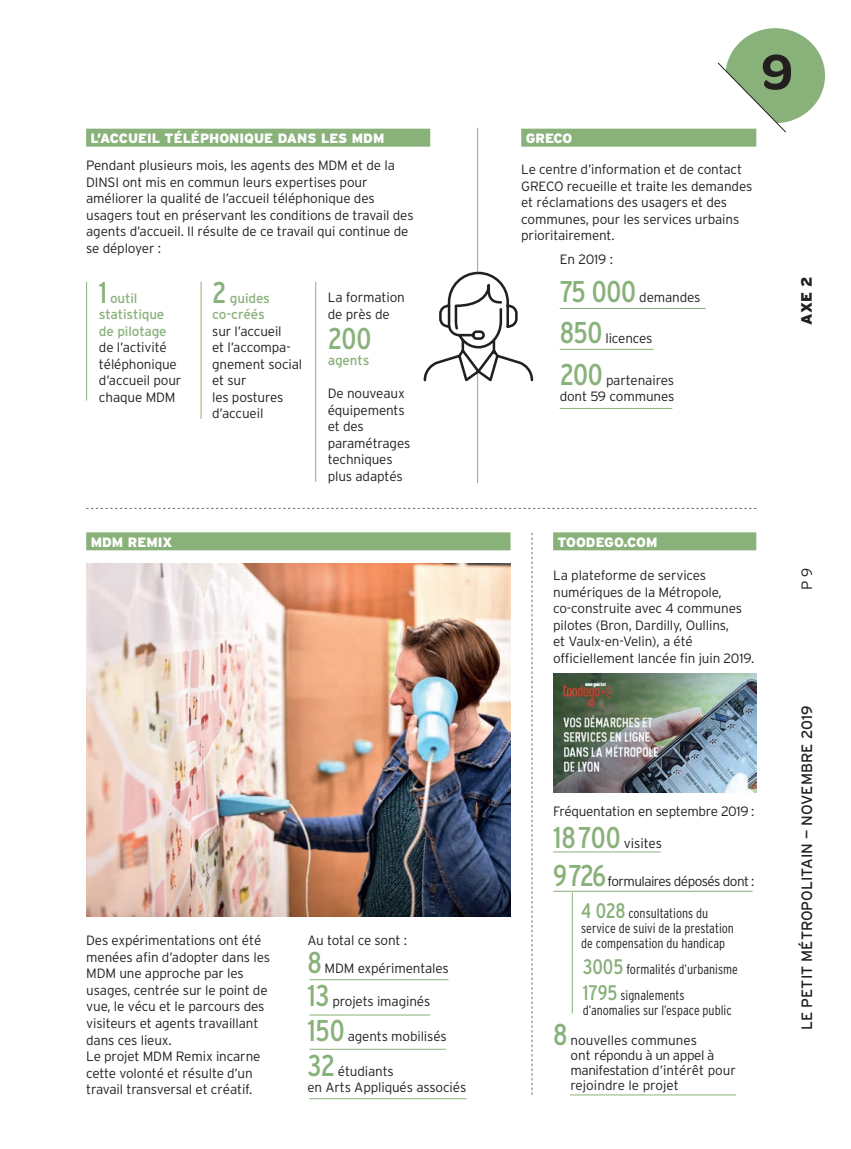
<style>
.page{position:relative;width:851px;height:1149px;background:#fff}
.page>*{position:absolute;margin:0;border:0;box-sizing:border-box;transform-origin:0 0}
.Texte_courant{font:600 52.5px "Omnes";color:#231f20}
.Texte_courant-2{font:condensed 30px "Interstate";letter-spacing:-.01em;color:#89b17a}
.t1{font:15px "Interstate";color:#231f20}
.t2{font:900 15px "Interstate";color:#231f20}
.t3{font:300 15px "Interstate";color:#231f20}
.Texte_courant-3{font:300 13.5px/16.5px "Interstate";letter-spacing:-.01em;color:#231f20}
.Texte_courant-4{font:300 condensed 13.5px/15px "Interstate";color:#231f20}
.sus-titre-rouge-2{font:900 13.5px "Interstate";color:#fff}
.Texte_courant-5{font:300 13.5px "Interstate";letter-spacing:-.04em;color:#231f20}
.Texte_courant-6{font:13.5px "Interstate";letter-spacing:-.01em;color:#89b17a}
.s1{font-weight:400;color:#89b17a}
.s2{font-weight:400;font-size:21px;color:#89b17a}
</style>
<div class="page">
<svg style="left:716px;top:28px;width:108px;height:105px"></svg>
<div style="left:86px;top:129px;width:344px;height:18px;background:#89b17a"></div>
<div style="left:521px;top:129px;width:235px;height:18px;background:#89b17a"></div>
<div style="left:553px;top:532px;width:203px;height:18px;background:#89b17a"></div>
<div style="left:86px;top:532px;width:424px;height:18px;background:#89b17a"></div>
<img style="left:86px;top:563px;width:424px;height:353px">
<img style="left:553px;top:673px;width:203px;height:119px">
<svg style="left:86px;top:508px;width:670px;height:1px"></svg>
<svg style="left:531px;top:532px;width:1px;height:562px"></svg>
<hr style="left:86px;top:281px;width:1px;height:119px;background:#89b17a">
<hr style="left:201px;top:281px;width:1px;height:137px;background:#89b17a">
<hr style="left:315px;top:281px;width:1px;height:200px;background:#89b17a">
<hr style="left:477px;top:128px;width:1px;height:143px;background:#89b17a">
<hr style="left:477px;top:373px;width:1px;height:110px;background:#89b17a">
<hr style="left:553px;top:851px;width:107px;height:1px;background:#89b17a">
<hr style="left:309px;top:1014px;width:121px;height:1px;background:#89b17a">
<hr style="left:309px;top:1048px;width:137px;height:1px;background:#89b17a">
<hr style="left:309px;top:1098px;width:157px;height:1px;background:#89b17a">
<hr style="left:309px;top:979px;width:139px;height:1px;background:#89b17a">
<hr style="left:553px;top:890px;width:199px;height:1px;background:#89b17a">
<hr style="left:559px;top:308px;width:146px;height:1px;background:#89b17a">
<hr style="left:559px;top:349px;width:94px;height:1px;background:#89b17a">
<hr style="left:559px;top:408px;width:113px;height:1px;background:#89b17a">
<hr style="left:570px;top:1094px;width:166px;height:1px;background:#89b17a">
<hr style="left:572px;top:892px;width:1px;height:120px;background:#89b17a">
<svg style="left:423px;top:270px;width:111px;height:114px"></svg>
<p class="Texte_courant" style="left:761px;top:42px;width:33px">9</p>
<p class="sus-titre-rouge-2" style="left:91px;top:131px;width:295px">L’ACCUEIL TÉLÉPHONIQUE DANS LES MDM</p>
<p class="sus-titre-rouge-2" style="left:525px;top:131px;width:48px">GRECO</p>
<p class="Texte_courant-3" style="left:86px;top:157px;width:329px">Pendant plusieurs mois, les agents des MDM et de la DINSI ont mis en commun leurs expertises pour améliorer la qualité de l’accueil téléphonique des usagers tout en préservant les conditions de travail des agents d’accueil. Il résulte de ce travail qui continue de se déployer :</p>
<p class="Texte_courant-2" style="left:99px;top:275px;width:10px">1</p>
<p class="Texte_courant-3" style="left:521px;top:161px;width:232px">Le centre d’information et de contact GRECO recueille et traite les demandes et réclamations des usagers et des communes, pour les services urbains prioritairement.</p>
<p class="Texte_courant-3" style="left:559px;top:251px;width:55px">En 2019 :</p>
<p class="Texte_courant-2" style="left:559px;top:274px;width:78px">75 000</p>
<p class="Texte_courant-3" style="left:639px;top:288px;width:63px">demandes</p>
<p class="Texte_courant-2" style="left:559px;top:315px;width:44px">850</p>
<p class="Texte_courant-3" style="left:605px;top:330px;width:49px">licences</p>
<p class="Texte_courant-2" style="left:559px;top:357px;width:45px">200</p>
<p class="Texte_courant-2" style="left:212px;top:275px;width:16px">2</p>
<p class="Texte_courant-3" style="left:212px;top:289px;width:92px;text-indent:18px"><span class="s1">guides co-créés<br></span>sur l’accueil<br>et l’accompa&shy;gnement social et sur<br>les postures d’accueil</p>
<p class="Texte_courant-3" style="left:328px;top:289px;width:79px">La formation de près de</p>
<p class="Texte_courant-3" style="left:99px;top:289px;width:84px;text-indent:11px"><span class="s1">outil statistique de pilotage </span>de l’activité téléphonique d’accueil pour chaque MDM</p>
<p class="Texte_courant-2" style="left:328px;top:321px;width:45px">200</p>
<p class="Texte_courant-6" style="left:328px;top:353px;width:43px">agents</p>
<p class="Texte_courant-3" style="left:328px;top:385px;width:84px">De nouveaux équipements et des paramétrages techniques plus adaptés</p>
<p class="Texte_courant-3" style="left:559px;top:371px;width:116px;text-align:right">partenaires<br>dont 59 communes</p>
<p class="t2" style="left:798px;top:324px;width:49px;rotate:-90deg">AXE 2</p>
<p class="sus-titre-rouge-2" style="left:91px;top:534px;width:83px">MDM REMIX</p>
<p class="Texte_courant-3" style="left:86px;top:932px;width:185px">Des expérimentations ont été menées afin d’adopter dans les<br>MDM une approche par les usages, centrée sur le point de vue, le vécu et le parcours des visiteurs et agents travaillant dans ces lieux.</p>
<p class="Texte_courant-3" style="left:86px;top:1047px;width:176px">Le projet MDM Remix incarne cette volonté et résulte d’un travail transversal et créatif.</p>
<p class="Texte_courant-3" style="left:307px;top:932px;width:101px">Au total ce sont :</p>
<p class="Texte_courant-2" style="left:307px;top:944px;width:16px">8</p>
<p class="Texte_courant-3" style="left:324px;top:959px;width:126px">MDM expérimentales</p>
<p class="Texte_courant-2" style="left:307px;top:978px;width:24px">13</p>
<p class="Texte_courant-3" style="left:332px;top:992px;width:99px">projets imaginés</p>
<p class="Texte_courant-2" style="left:307px;top:1013px;width:39px">150</p>
<p class="Texte_courant-3" style="left:347px;top:1027px;width:101px">agents mobilisés</p>
<p class="Texte_courant-2" style="left:307px;top:1048px;width:29px">32</p>
<p class="Texte_courant-3" style="left:307px;top:1062px;width:160px;text-indent:31px">étudiants<br>en Arts Appliqués associés</p>
<p class="sus-titre-rouge-2" style="left:557px;top:534px;width:101px">TOODEGO.COM</p>
<p class="Texte_courant-3" style="left:553px;top:566px;width:203px">La plateforme de services numériques de la Métropole, co-construite avec 4 communes pilotes (Bron, Dardilly, Oullins,<br>et Vaulx-en-Velin), a été officiellement lancée fin juin 2019.</p>
<p class="Texte_courant-3" style="left:553px;top:802px;width:203px">Fréquentation en septembre 2019 :</p>
<p class="Texte_courant-2" style="left:553px;top:820px;width:69px">18700</p>
<p class="Texte_courant-3" style="left:623px;top:834px;width:40px">visites</p>
<p class="Texte_courant-2" style="left:553px;top:858px;width:55px">9726</p>
<p class="Texte_courant-5" style="left:607px;top:873px;width:148px">formulaires déposés dont :</p>
<p class="Texte_courant-4" style="left:581px;top:905px;width:154px"><span class="s2">4 028</span> consultations du service de suivi de la prestation de compensation du handicap</p>
<p class="Texte_courant-4" style="left:582px;top:961px;width:156px"><span class="s2">3005</span> formalités d’urbanisme</p>
<p class="Texte_courant-4" style="left:582px;top:987px;width:150px"><span class="s2">1795</span> signalements d’anomalies sur l’espace public</p>
<p class="Texte_courant-2" style="left:553px;top:1017px;width:16px">8</p>
<p class="Texte_courant-3" style="left:570px;top:1032px;width:167px;line-height:15px">nouvelles communes<br>ont répondu à un appel à manifestation d’intérêt pour rejoindre le projet</p>
<p class="t3" style="left:798px;top:589px;width:24px;rotate:-90deg">P 9</p>
<p class="t1" style="left:798px;top:1029px;width:325px;rotate:-90deg">LE PETIT MÉTROPOLITAIN — NOVEMBRE 2019</p>
</div>
